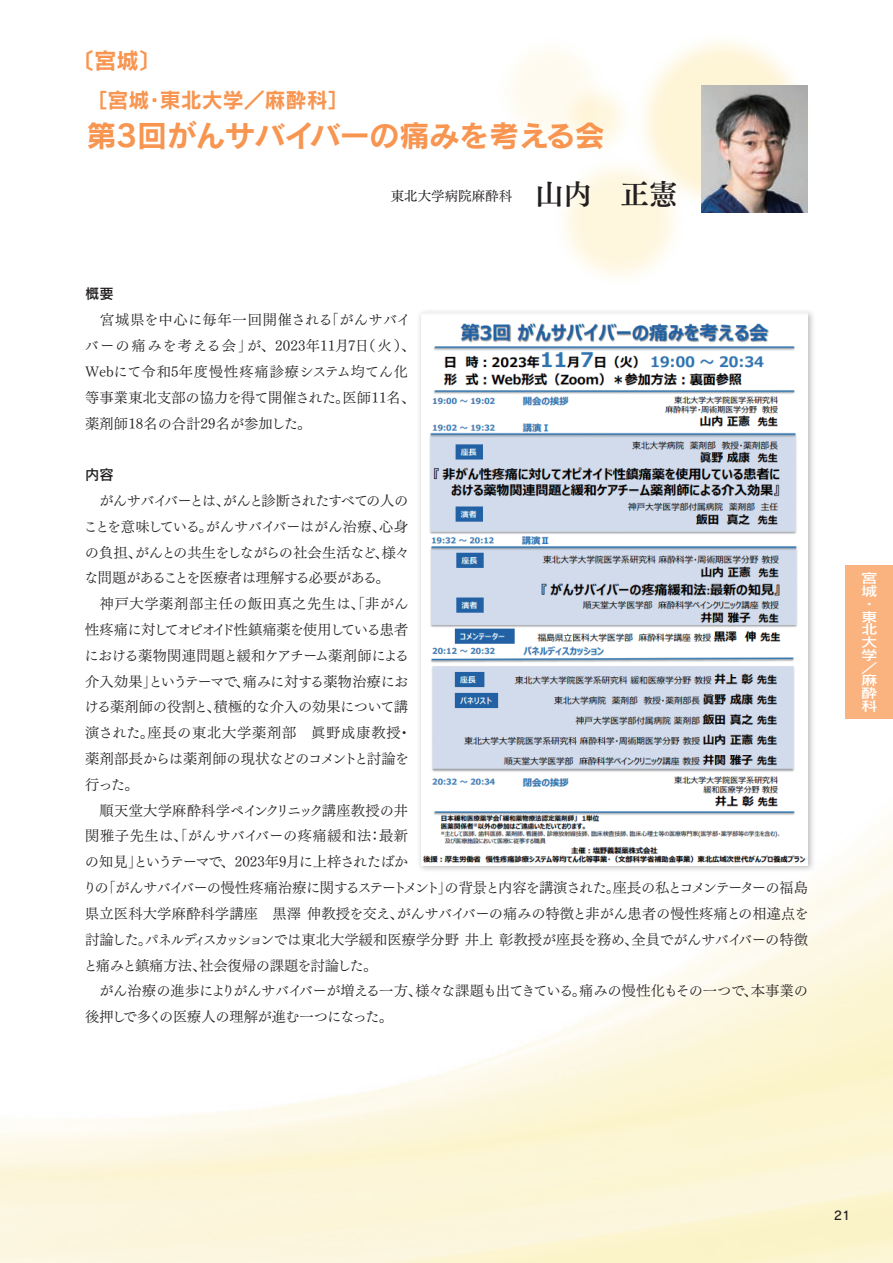
<style>
.page{position:relative;width:893px;height:1263px;background:#fff}
.page>*{position:absolute;margin:0;border:0;box-sizing:border-box;transform-origin:0 0}
.t1{font:30px "Rodin Pro B";letter-spacing:-.01em;color:#f79551}
.t2{font:22.5px "Rodin Pro B";color:#f79551}
.t3{font:21px "Rodin Pro B";color:#f79551}
.t4{font:14.25px/25.8px "Tsuku Min Pro R";letter-spacing:-.015em;color:#231f20}
.t5{font:14.25px/25.8px "Tsuku Min Pro R";letter-spacing:.01em;color:#231f20}
.t6{font:14.25px "Rodin Pro DB";color:#231f20}
.t7{font:13.5px "Tsuku Min Pro M";color:#231f20}
.t8{font:13.2px/12.8px "Rodin Pro DB";color:#fff;text-align:justify;scale:1.25 1}
.t9{font:12px "Rodin Pro DB";color:#231f20}
.s1{font-family:"Tsuku Min Pro B";font-size:28.5px}
</style>
<div class="page">
<div style="left:846px;top:566px;width:47px;height:153px;background:#fab27e"></div>
<div style="left:416px;top:308px;width:399px;height:565px;background:#231f20;opacity:.3"></div>
<img style="left:421px;top:313px;width:387px;height:552px">
<img style="left:701px;top:85px;width:107px;height:128px">
<h2 class="t2" style="left:72px;top:45px;width:91px">〔宮城〕</h2>
<h3 class="t3" style="left:86px;top:86px;width:264px">［宮城・東北大学／麻酔科］</h3>
<h1 class="t1" style="left:86px;top:116px;width:520px">第3回がんサバイバーの痛みを考える会</h1>
<p class="t7" style="left:391px;top:184px;width:288px">東北大学病院麻酔科 <span class="s1">山内　正憲</span></p>
<p class="t6" style="left:85px;top:285px;width:30px">概要</p>
<p class="t5" style="left:85px;top:305px;width:332px">　宮城県を中心に毎年一回開催される「がんサバイバーの痛みを考える会」が、2023年11月7日（火）、<br>Webにて令和5年度慢性疼痛診療システム均てん化等事業東北支部の協力を得て開催された。医師11名、薬剤師18名の合計29名が参加した。</p>
<p class="t6" style="left:85px;top:465px;width:30px">内容</p>
<p class="t4" style="left:83px;top:486px;width:727px">　がんサバイバーとは、がんと診断されたすべての人の<br>ことを意味している。がんサバイバーはがん治療、心身<br>の負担、がんとの共生をしながらの社会生活など、様々<br>な問題があることを医療者は理解する必要がある。<br>　神戸大学薬剤部主任の飯田真之先生は、「非がん<br>性疼痛に対してオピオイド性鎮痛薬を使用している患者<br>における薬物関連問題と緩和ケアチーム薬剤師による<br>介入効果」というテーマで、痛みに対する薬物治療にお<br>ける薬剤師の役割と、積極的な介入の効果について講<br>演された。座長の東北大学薬剤部　眞野成康教授・<br>薬剤部長からは薬剤師の現状などのコメントと討論を<br>行った。<br>　順天堂大学麻酔科学ペインクリニック講座教授の井<br>関雅子先生は、「がんサバイバーの疼痛緩和法：最新<br>の知見」というテーマで、2023年9月に上梓されたばか<br>りの「がんサバイバーの慢性疼痛治療に関するステートメント」の背景と内容を講演された。座長の私とコメンテーターの福島県立医科大学麻酔科学講座　黒澤伸教授を交え、がんサバイバーの痛みの特徴と非がん患者の慢性疼痛との相違点を討論した。パネルディスカッションでは東北大学緩和医療学分野井上彰教授が座長を務め、全員でがんサバイバーの特徴と痛みと鎮痛方法、社会復帰の課題を討論した。<br>　がん治療の進歩によりがんサバイバーが増える一方、様々な課題も出てきている。痛みの慢性化もその一つで、本事業の後押しで多くの医療人の理解が進む一つになった。</p>
<p class="t8" style="left:861px;top:572px;width:15px">宮城・東北大学／麻酔科</p>
<p class="t9" style="left:834px;top:1208px;width:18px">21</p>
</div>
